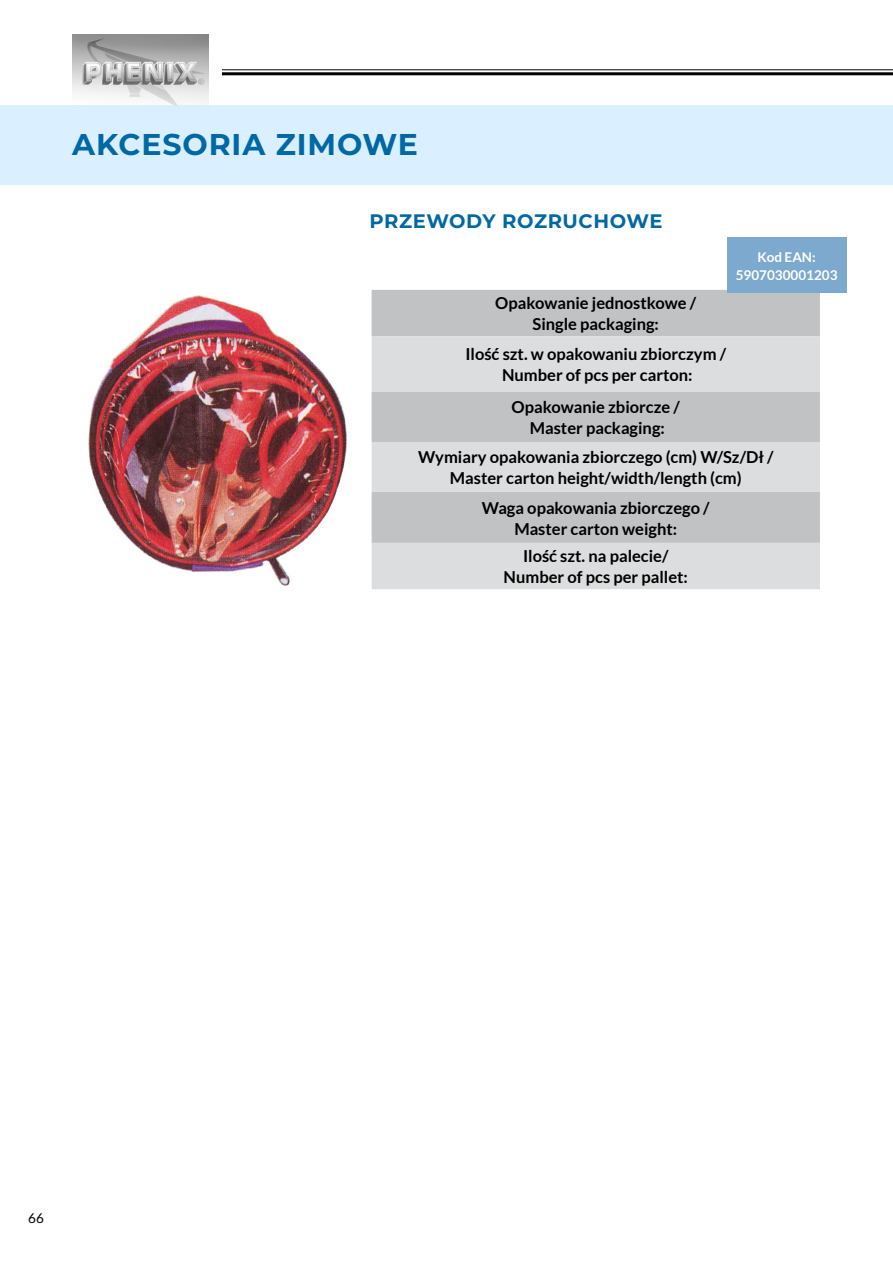
<style>
.page{position:relative;width:893px;height:1263px;background:#fff}
.page>*{position:absolute;margin:0;border:0;box-sizing:border-box;transform-origin:0 0}
.t1{font:700 30px "Montserrat";letter-spacing:.03em;color:#0068a4}
.tytuły_woda{font:700 19.5px "Montserrat";letter-spacing:.03em;color:#0068a4}
.tekst_w_tabeli{font:700 16.5px "Lato";color:#000}
.KOD_GAŚNICY{font:700 13.5px "Lato";color:#fff}
.t2{font:13.5px "Lato";color:#000}
</style>
<div class="page">
<hr style="left:222px;top:69px;width:671px;height:1px;background:#000">
<hr style="left:222px;top:72px;width:671px;height:3px;background:#000">
<img style="left:72px;top:34px;width:136px;height:71px">
<div style="left:372px;top:290px;width:448px;height:46px;background:#c0c2c4"></div>
<svg style="left:372px;top:336px;width:448px;height:253px;fill:#dcddde"></svg>
<img style="left:89px;top:296px;width:257px;height:289px">
<div style="left:727px;top:237px;width:119px;height:56px;background:#7da9ce"></div>
<div style="left:0;top:105px;width:893px;height:79px;background:#d4edff"></div>
<h1 class="t1" style="left:72px;top:122px;width:347px">AKCESORIA ZIMOWE</h1>
<p class="tytuły_woda" style="left:370px;top:207px;width:294px">PRZEWODY ROZRUCHOWE</p>
<p class="KOD_GAŚNICY" style="left:757px;top:249px;width:60px">Kod EAN:</p>
<p class="KOD_GAŚNICY" style="left:736px;top:267px;width:103px">5907030001203</p>
<p class="tekst_w_tabeli" style="left:495px;top:294px;width:203px">Opakowanie jednostkowe /</p>
<p class="tekst_w_tabeli" style="left:532px;top:315px;width:128px">Single packaging:</p>
<p class="tekst_w_tabeli" style="left:465px;top:345px;width:262px">Ilość szt. w opakowaniu zbiorczym /</p>
<p class="tekst_w_tabeli" style="left:502px;top:366px;width:192px">Number of pcs per carton:</p>
<p class="tekst_w_tabeli" style="left:512px;top:398px;width:170px">Opakowanie zbiorcze /</p>
<p class="tekst_w_tabeli" style="left:530px;top:419px;width:137px">Master packaging:</p>
<p class="tekst_w_tabeli" style="left:418px;top:448px;width:357px">Wymiary opakowania zbiorczego (cm) W/Sz/Dł /</p>
<p class="tekst_w_tabeli" style="left:450px;top:469px;width:293px">Master carton height/width/length (cm)</p>
<p class="tekst_w_tabeli" style="left:482px;top:498px;width:229px">Waga opakowania zbiorczego /</p>
<p class="tekst_w_tabeli" style="left:514px;top:519px;width:164px">Master carton weight:</p>
<p class="tekst_w_tabeli" style="left:523px;top:547px;width:147px">Ilość szt. na palecie/</p>
<p class="tekst_w_tabeli" style="left:504px;top:568px;width:186px">Number of pcs per pallet:</p>
<p class="t2" style="left:28px;top:1210px;width:17px">66</p>
</div>
